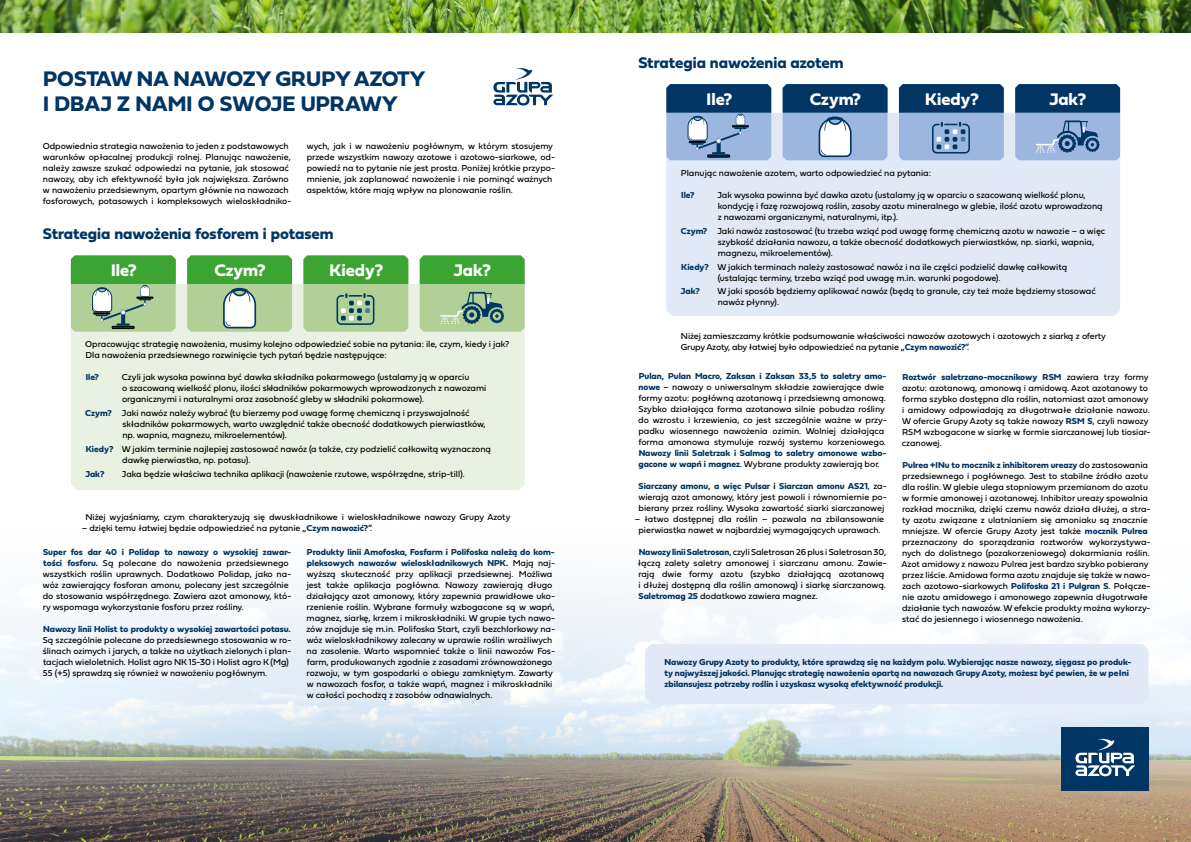
<style>
.page{position:relative;width:1191px;height:842px;background:#fff}
.page>*{position:absolute;margin:0;border:0;box-sizing:border-box;transform-origin:0 0}
.t1{font:700 22px/24.4px "Fieldwork Geo";color:#003564}
.t2{font:700 17.5px "Fieldwork Geo";color:#fff}
.t3{font:700 16px "Fieldwork Geo";letter-spacing:-.015em;color:#003564}
.t4{font:9px/11px "Fieldwork Geo";color:#000}
.t5{font:700 9px/11px "Fieldwork Geo";color:#003564}
.s1{font-weight:700;color:#003564}
.s2{font-weight:400;color:#000}
</style>
<div class="page">
<img style="left:0;top:414px;width:1191px;height:428px">
<div style="left:71px;top:284px;width:453px;height:206px;background:#e9f1e2"></div>
<div style="left:666px;top:113px;width:454px;height:203px;background:#e2e9f6"></div>
<img style="left:0;top:0;width:1191px;height:32px">
<svg style="left:303px;top:255px;width:105px;height:77px;background:#7fba72"></svg>
<svg style="left:187px;top:255px;width:105px;height:77px;background:#88c07d"></svg>
<svg style="left:420px;top:255px;width:104px;height:77px;background:#7ab670"></svg>
<svg style="left:71px;top:255px;width:105px;height:77px;background:#80b974"></svg>
<svg style="left:899px;top:84px;width:104px;height:76px;background:#5b81ac"></svg>
<svg style="left:782px;top:84px;width:105px;height:76px;background:#688ab0"></svg>
<svg style="left:1015px;top:84px;width:105px;height:76px;background:#577ea9"></svg>
<svg style="left:666px;top:84px;width:105px;height:76px;background:#5e82aa"></svg>
<div style="left:645px;top:644px;width:503px;height:60px;background:#e2e9f6"></div>
<div style="left:1061px;top:727px;width:87px;height:64px;background:#003564"></div>
<svg style="left:1075px;top:739px;width:60px;height:37px"></svg>
<svg style="left:493px;top:68px;width:60px;height:38px"></svg>
<h1 class="t1" style="left:43px;top:66px;width:384px">Postaw na nawozy Grupy Azoty i dbaj z nami o swoje uprawy</h1>
<p class="t4" style="left:43px;top:141px;width:250px">Odpowiednia strategia nawożenia to jeden z podstawowych warunków op ł acalnej produkcji rolnej. Planując nawożenie, należy zawsze szukać odpowiedzi na pytanie, jak stosować nawozy, aby ich efektywność by ł a jak największa. Zarówno w nawożeniu przedsiewnym, opartym g ł ównie na nawozach fosforowych, potasowych i kompleksowych wielosk ł adniko-</p>
<p class="t4" style="left:306px;top:141px;width:250px">wych, jak i w nawożeniu pog ł ównym, w którym stosujemy przede wszystkim nawozy azotowe i azotowo-siarkowe, od&shy;powiedź na to pytanie nie jest prosta. Poniżej krótkie przypo&shy;mnienie, jak zaplanować nawożenie i nie pominąć ważnych aspektów, które mają wp ł yw na plonowanie roślin.</p>
<h3 class="t3" style="left:43px;top:221px;width:292px">Strategia nawożenia fosforem i potasem</h3>
<h2 class="t2" style="left:111px;top:257px;width:27px">Ile?</h2>
<h2 class="t2" style="left:214px;top:256px;width:53px">Czym?</h2>
<h2 class="t2" style="left:329px;top:257px;width:55px">Kiedy?</h2>
<h2 class="t2" style="left:454px;top:257px;width:38px">Jak?</h2>
<h3 class="t3" style="left:638px;top:50px;width:207px">Strategia nawożenia azotem</h3>
<h2 class="t2" style="left:706px;top:85px;width:27px">Ile?</h2>
<h2 class="t2" style="left:810px;top:85px;width:53px">Czym?</h2>
<h2 class="t2" style="left:925px;top:85px;width:55px">Kiedy?</h2>
<h2 class="t2" style="left:1049px;top:85px;width:38px">Jak?</h2>
<p class="t4" style="left:681px;top:167px;width:251px">Planując nawożenie azotem, warto odpowiedzieć na pytania:</p>
<p class="t5" style="left:681px;top:189px;width:15px">Ile?</p>
<p class="t4" style="left:717px;top:189px;width:387px">Jak wysoka powinna być dawka azotu (ustalamy ją w oparciu o szacowaną wielkość plonu, kondycję i fazę rozwojową roślin, zasoby azotu mineralnego w glebie, ilość azotu wprowadzoną z nawozami organicznymi, naturalnymi, itp.).</p>
<p class="t4" style="left:718px;top:225px;width:389px;text-indent:-37px"><span class="s1">Czym?</span> Jaki nawóz zastosować (tu trzeba wziąć pod uwagę formę chemiczną azotu w nawozie – a więc szybkość dzia ł ania nawozu, a także obecność dodatkowych pierwiastków, np. siarki, wapnia, magnezu, mikroelementów).</p>
<p class="t4" style="left:718px;top:261px;width:351px;text-indent:-37px"><span class="s1">Kiedy?</span> W jakich terminach należy zastosować nawóz i na ile części podzielić dawkę ca ł kowitą (ustalając terminy, trzeba wziąć pod uwagę m.in. warunki pogodowe).</p>
<p class="t5" style="left:681px;top:286px;width:21px">Jak?</p>
<p class="t4" style="left:717px;top:286px;width:380px">W jaki sposób będziemy aplikować nawóz (będą to granule, czy też może będziemy stosować nawóz p ł ynny).</p>
<p class="t4" style="left:681px;top:330px;width:426px">Niżej zamieszczamy krótkie podsumowanie w ł aściwości nawozów azotowych i azotowych z siarką z oferty</p>
<p class="t4" style="left:85px;top:338px;width:426px">Opracowując strategię nawożenia, musimy kolejno odpowiedzieć sobie na pytania: ile, czym, kiedy i jak?</p>
<p class="t4" style="left:680px;top:341px;width:290px">Grupy Azoty, aby ł atwiej by ł o odpowiedzieć na pytanie „<span class="s1">Czym nawozić?</span>”.</p>
<p class="t4" style="left:85px;top:349px;width:303px">Dla nawożenia przedsiewnego rozwinięcie tych pytań będzie następujące:</p>
<p class="t5" style="left:86px;top:371px;width:15px">Ile?</p>
<p class="t4" style="left:122px;top:371px;width:366px">Czyli jak wysoka powinna być dawka sk ł adnika pokarmowego (ustalamy ją w oparciu<br>o szacowaną wielkość plonu, ilości składników pokarmowych wprowadzonych z nawozami organicznymi i naturalnymi oraz zasobność gleby w składniki pokarmowe).</p>
<p class="t4" style="left:122px;top:407px;width:365px;text-indent:-37px"><span class="s1">Czym?</span> Jaki nawóz należy wybrać (tu bierzemy pod uwagę formę chemiczną i przyswajalność<br>sk ł adników pokarmowych, warto uwzględnić także obecność dodatkowych pierwiastków, np. wapnia, magnezu, mikroelementów).</p>
<p class="t4" style="left:122px;top:443px;width:370px;text-indent:-36px"><span class="s1">Kiedy?</span> W jakim terminie najlepiej zastosować nawóz (a także, czy podzielić ca ł kowitą wyznaczoną dawkę pierwiastka, np. potasu).</p>
<p class="t5" style="left:85px;top:468px;width:21px">Jak?</p>
<p class="t4" style="left:122px;top:468px;width:344px">Jaka będzie w ł aściwa technika aplikacji (nawożenie rzutowe, wspó ł rzędne, strip-till).</p>
<p class="t4" style="left:638px;top:370px;width:250px"><span class="s1">Pulan, Pulan Macro, Zaksan i Zaksan 33,5 to saletry amo&shy;nowe</span> – nawozy o uniwersalnym sk ł adzie zawierające dwie formy azotu: pog ł ówną azotanową i przedsiewną amonową.<br>Szybko dzia ł ająca forma azotanowa silnie pobudza rośliny do wzrostu i krzewienia, co jest szczególnie ważne w przy&shy;padku wiosennego nawożenia ozimin. Wolniej dzia ł ająca forma amonowa stymuluje rozwój systemu korzeniowego.</p>
<p class="t5" style="left:638px;top:447px;width:250px">Nawozy linii Saletrzak i Salmag to saletry amonowe wzbo&shy;gacone w wapń i magnez<span class="s2">. Wybrane produkty zawierają bor.</span></p>
<p class="t4" style="left:638px;top:480px;width:250px;text-align:justify"><span class="s1">Siarczany amonu, a więc Pulsar i Siarczan amonu AS21</span>, za&shy;wierają azot amonowy, który jest powoli i równomiernie po&shy;bierany przez rośliny. Wysoka zawartość siarki siarczanowej</p>
<p class="t4" style="left:635px;top:513px;width:251px;text-align:center">– ł atwo dostępnej dla roślin – pozwala na zbilansowanie pierwiastka nawet w najbardziej wymagających uprawach.</p>
<p class="t4" style="left:638px;top:546px;width:249px"><span class="s1">Nawozy linii Saletrosan</span>, czyli Saletrosan 26 plus i Saletrosan 30, ł ączą zalety saletry amonowej i siarczanu amonu. Zawie&shy;rają dwie formy azotu (szybko dzia ł ającą azotanową i d ł użej dostępną dla roślin amonową) i siarkę siarczanową.<br><span class="s1">Saletromag 25</span> dodatkowo zawiera magnez.</p>
<p class="t4" style="left:902px;top:371px;width:250px"><span class="s1">Roztwór saletrzano-mocznikowy RSM</span> zawiera trzy formy azotu: azotanową, amonową i amidową. Azot azotanowy to forma szybko dostępna dla roślin, natomiast azot amonowy i amidowy odpowiadają za d ł ugotrwa ł e dzia ł anie nawozu.<br>W ofercie Grupy Azoty są także nawozy <span class="s1">RSM S</span>, czyli nawozy RSM wzbogacone w siarkę w formie siarczanowej lub tiosiar&shy;czanowej.</p>
<p class="t4" style="left:901px;top:459px;width:251px"><span class="s1">Pulrea +INu to mocznik z inhibitorem ureazy</span> do zastosowania przedsiewnego i pog ł ównego. Jest to stabilne źród ł o azotu dla roślin. W glebie ulega stopniowym przemianom do azotu w formie amonowej i azotanowej. Inhibitor ureazy spowalnia rozk ł ad mocznika, dzięki czemu nawóz dzia ł a d ł użej, a stra&shy;ty azotu związane z ulatnianiem się amoniaku są znacznie mniejsze. W ofercie Grupy Azoty jest także <span class="s1">mocznik Pulrea </span>przeznaczony do sporządzania roztworów wykorzystywa&shy;nych do dolistnego (pozakorzeniowego) dokarmiania roślin.<br>Azot amidowy z nawozu Pulrea jest bardzo szybko pobierany przez liście. Amidowa forma azotu znajduje się także w nawo&shy;zach azotowo-siarkowych <span class="s1">Polifoska 21 i Pulgran S</span>. Po ł ącze&shy;nie azotu amidowego i amonowego zapewnia d ł ugotrwa ł e dzia ł anie tych nawozów. W efekcie produkty można wykorzy&shy;stać do jesiennego i wiosennego nawożenia.</p>
<p class="t4" style="left:85px;top:511px;width:426px">Niżej wyjaśniamy, czym charakteryzują się dwusk ł adnikowe i wielosk ł adnikowe nawozy Grupy Azoty</p>
<p class="t4" style="left:82px;top:522px;width:292px">– dzięki temu ł atwiej będzie odpowiedzieć na pytanie „<span class="s1">Czym nawozić?</span>”.</p>
<p class="t4" style="left:306px;top:546px;width:250px"><span class="s1">Produkty linii Amofoska, Fosfarm i Polifoska należą do kom&shy;pleksowych nawozów wielosk ł adnikowych NPK.</span> Mają naj&shy;wyższą skuteczność przy aplikacji przedsiewnej. Możliwa jest także aplikacja pog ł ówna. Nawozy zawierają d ł ugo dzia ł ający azot amonowy, który zapewnia prawid ł owe uko&shy;rzenienie roślin. Wybrane formu ł y wzbogacone są w wapń, magnez, siarkę, krzem i mikrosk ł adniki. W grupie tych nawo&shy;zów znajduje się m.in. Polifoska Start, czyli bezchlorkowy na&shy;wóz wielosk ł adnikowy zalecany w uprawie roślin wrażliwych na zasolenie. Warto wspomnieć także o linii nawozów Fos&shy;farm, produkowanych zgodnie z zasadami zrównoważonego rozwoju, w tym gospodarki o obiegu zamkniętym. Zawarty w nawozach fosfor, a także wapń, magnez i mikrosk ł adniki w ca ł ości pochodzą z zasobów odnawialnych.</p>
<p class="t4" style="left:43px;top:546px;width:250px"><span class="s1">Super fos dar 40 i Polidap to nawozy o wysokiej zawar&shy;tości fosforu.</span> Są polecane do nawożenia przedsiewnego wszystkich roślin uprawnych. Dodatkowo Polidap, jako na&shy;wóz zawierający fosforan amonu, polecany jest szczególnie do stosowania wspó ł rzędnego. Zawiera azot amonowy, któ&shy;ry wspomaga wykorzystanie fosforu przez rośliny.</p>
<p class="t5" style="left:43px;top:623px;width:249px">Nawozy linii Holist to produkty o wysokiej zawartości potasu.</p>
<p class="t4" style="left:43px;top:634px;width:250px">Są szczególnie polecane do przedsiewnego stosowania w ro&shy;ślinach ozimych i jarych, a także na użytkach zielonych i plan&shy;tacjach wieloletnich. Holist agro NK 15-30 i Holist agro K (Mg)<br>55 (+5) sprawdzą się również w nawożeniu pog ł ównym.</p>
<p class="t5" style="left:664px;top:656px;width:468px">Nawozy Grupy Azoty to produkty, które sprawdzą się na każdym polu. Wybierając nasze nawozy, sięgasz po produk&shy;ty najwyższej jakości. Planując strategię nawożenia opartą na nawozach Grupy Azoty, możesz być pewien, że w pe ł ni zbilansujesz potrzeby roślin i uzyskasz wysoką efektywność produkcji.</p>
</div>
